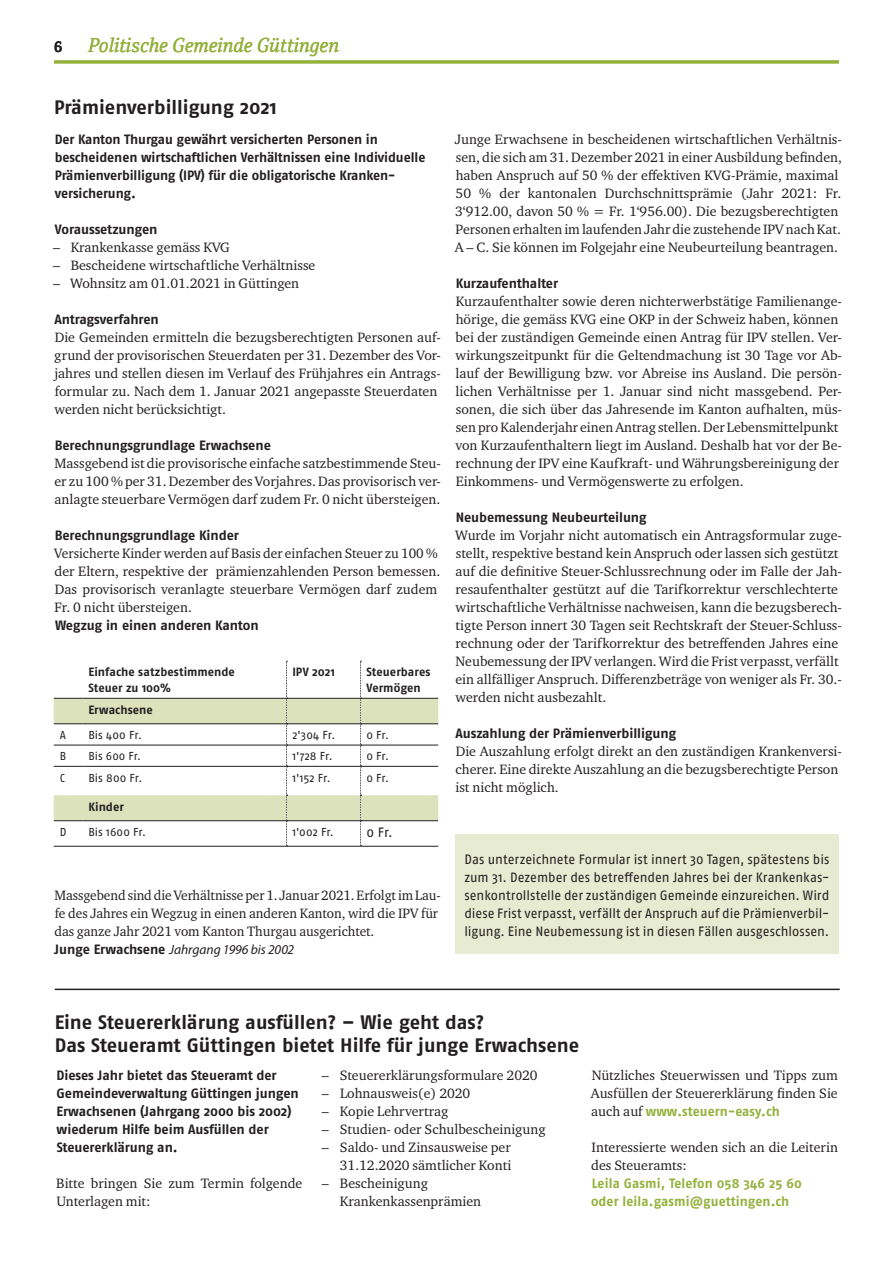
<style>
.page{position:relative;width:893px;height:1263px;background:#fff}
.page>*{position:absolute;margin:0;border:0;box-sizing:border-box;transform-origin:0 0}
.t1{font:700 19.5px/22.5px "Fago OT";letter-spacing:-.005em;color:#231f20}
.t2{font:italic 19.5px "Cordale";color:#94b13c}
.t3{font:700 15px "Cordale";color:#231f20}
.t4{font:13.95px/18px "Charter ITC Pro";color:#231f20}
.t5{font:700 13.5px/18px "Fago OT";letter-spacing:-.01em;color:#231f20}
.t6{font:13.5px/18px "Fago OT";letter-spacing:-.005em;color:#231f20;text-align:justify;scale:.96 1}
.t7{font:700 13.5px/18px "Fago OT";letter-spacing:.01em;color:#94b13c}
.t8{font:italic 13.5px "Myriad Pro";letter-spacing:-.005em;color:#231f20}
.t9{font:13.5px "Fago OT";letter-spacing:-.005em;color:#231f20}
.t10{font:700 12px/15.9px "Fago OT";color:#231f20}
.t11{font:11.55px "Fago OT";letter-spacing:.005em;color:#231f20}
.s1{font-family:"Fago OT";font-weight:700;font-style:normal}
.s2{font-family:"Charter ITC Pro";font-weight:400;font-size:13.95px;color:#231f20}
</style>
<div class="page">
<div style="left:455px;top:834px;width:383px;height:120px;background:#e6ebd1"></div>
<hr style="left:54px;top:60px;width:785px;height:3px;background:#94b13c">
<hr style="left:55px;top:989px;width:785px;height:1px;background:#231f20">
<svg style="left:54px;top:699px;width:384px;height:121px"></svg>
<svg style="left:54px;top:698px;width:28px;height:1px"></svg>
<hr style="left:82px;top:698px;width:204px;height:1px;background:#231f20">
<hr style="left:287px;top:698px;width:73px;height:1px;background:#231f20">
<hr style="left:361px;top:698px;width:77px;height:1px;background:#231f20">
<svg style="left:54px;top:723px;width:28px;height:1px"></svg>
<hr style="left:82px;top:723px;width:204px;height:1px;background:#231f20">
<hr style="left:287px;top:723px;width:73px;height:1px;background:#231f20">
<hr style="left:361px;top:723px;width:77px;height:1px;background:#231f20">
<svg style="left:54px;top:820px;width:28px;height:1px"></svg>
<hr style="left:82px;top:820px;width:204px;height:1px;background:#231f20">
<hr style="left:287px;top:820px;width:73px;height:1px;background:#231f20">
<hr style="left:361px;top:820px;width:77px;height:1px;background:#231f20">
<svg style="left:54px;top:745px;width:28px;height:1px"></svg>
<hr style="left:82px;top:745px;width:204px;height:1px;background:#231f20">
<hr style="left:287px;top:745px;width:73px;height:1px;background:#231f20">
<hr style="left:361px;top:745px;width:77px;height:1px;background:#231f20">
<svg style="left:286px;top:661px;width:1px;height:185px"></svg>
<svg style="left:360px;top:661px;width:1px;height:185px"></svg>
<svg style="left:54px;top:766px;width:28px;height:1px"></svg>
<hr style="left:82px;top:766px;width:204px;height:1px;background:#231f20">
<hr style="left:286px;top:766px;width:74px;height:1px;background:#231f20">
<hr style="left:360px;top:766px;width:78px;height:1px;background:#231f20">
<svg style="left:54px;top:846px;width:28px;height:1px"></svg>
<hr style="left:82px;top:846px;width:204px;height:1px;background:#231f20">
<hr style="left:286px;top:846px;width:74px;height:1px;background:#231f20">
<hr style="left:360px;top:846px;width:78px;height:1px;background:#231f20">
<p class="t3" style="left:54px;top:38px;width:10px">6</p>
<h1 class="t2" style="left:88px;top:34px;width:253px">Politische Gemeinde Güttingen</h1>
<h1 class="t1" style="left:54px;top:96px;width:224px">Prämienverbilligung 2021</h1>
<p class="t5" style="left:55px;top:130px;width:372px">Der Kanton Thurgau gewährt versicherten Personen in bescheidenen wirtschaftlichen Verhältnissen eine Individuelle Prämienverbilligung (IPV) für die obligatorische Kranken&shy;versicherung.</p>
<p class="t5" style="left:55px;top:220px;width:104px">Voraussetzungen</p>
<p class="t4" style="left:53px;top:238px;width:178px">– Krankenkasse gemäss KVG</p>
<p class="t4" style="left:53px;top:256px;width:264px">– Bescheidene wirtschaftliche Verhältnisse</p>
<p class="t4" style="left:53px;top:274px;width:247px">– Wohnsitz am 01.01.2021 in Güttingen</p>
<p class="t5" style="left:55px;top:310px;width:106px">Antragsverfahren</p>
<p class="t4" style="left:54px;top:328px;width:388px">Die Gemeinden ermitteln die bezugsberechtigten Personen auf&shy;grund der provisorischen Steuerdaten per 31. Dezember des Vor&shy;jahres und stellen diesen im Verlauf des Frühjahres ein Antrags&shy;formular zu. Nach dem 1. Januar 2021 angepasste Steuerdaten werden nicht berücksichtigt.</p>
<p class="t5" style="left:55px;top:436px;width:218px">Berechnungsgrundlage Erwachsene</p>
<p class="t4" style="left:54px;top:454px;width:388px;text-align:justify">Massgebend ist die provisorische einfache satzbestimmende Steu&shy;er zu 100 % per 31. Dezember des Vorjahres. Das provisorisch ver&shy;anlagte steuerbare Vermögen darf zudem Fr. 0 nicht übersteigen.</p>
<p class="t5" style="left:55px;top:526px;width:186px">Berechnungsgrundlage Kinder</p>
<p class="t4" style="left:54px;top:544px;width:388px">Versicherte Kinder werden auf Basis der einfachen Steuer zu 100 % der Eltern, respektive der prämienzahlenden Person bemessen.<br>Das provisorisch veranlagte steuerbare Vermögen darf zudem Fr. 0 nicht übersteigen.</p>
<p class="t5" style="left:55px;top:616px;width:205px">Wegzug in einen anderen Kanton</p>
<p class="t10" style="left:88px;top:664px;width:148px">Einfache satzbestimmende<br>Steuer zu 100%</p>
<p class="t10" style="left:292px;top:664px;width:44px">IPV 2021</p>
<p class="t10" style="left:366px;top:664px;width:66px">Steuerbares<br>Vermögen</p>
<p class="t10" style="left:88px;top:702px;width:66px">Erwachsene</p>
<p class="t11" style="left:60px;top:728px;width:8px">A</p>
<p class="t11" style="left:88px;top:728px;width:55px">Bis 400 Fr.</p>
<p class="t11" style="left:292px;top:728px;width:44px">2'304 Fr.</p>
<p class="t11" style="left:366px;top:728px;width:24px">0 Fr.</p>
<p class="t11" style="left:60px;top:749px;width:8px">B</p>
<p class="t11" style="left:88px;top:749px;width:54px">Bis 600 Fr.</p>
<p class="t11" style="left:292px;top:749px;width:42px">1'728 Fr.</p>
<p class="t11" style="left:366px;top:749px;width:24px">0 Fr.</p>
<p class="t11" style="left:60px;top:770px;width:7px">C</p>
<p class="t11" style="left:88px;top:770px;width:55px">Bis 800 Fr.</p>
<p class="t11" style="left:292px;top:770px;width:40px">1'152 Fr.</p>
<p class="t11" style="left:366px;top:770px;width:24px">0 Fr.</p>
<p class="t10" style="left:88px;top:798px;width:37px">Kinder</p>
<p class="t11" style="left:60px;top:825px;width:8px">D</p>
<p class="t11" style="left:88px;top:825px;width:59px">Bis 1600 Fr.</p>
<p class="t11" style="left:292px;top:825px;width:43px">1'002 Fr.</p>
<p class="t9" style="left:366px;top:825px;width:28px">0 Fr.</p>
<p class="t4" style="left:54px;top:886px;width:388px">Massgebend sind die Verhältnisse per 1. Januar 2021. Erfolgt im Lau&shy;fe des Jahres ein Wegzug in einen anderen Kanton, wird die IPV für das ganze Jahr 2021 vom Kanton Thurgau ausgerichtet.</p>
<p class="t8" style="left:54px;top:941px;width:241px"><span class="s1">Junge Erwachsene</span> Jahrgang 1996 bis 2002</p>
<p class="t4" style="left:455px;top:130px;width:389px">Junge Erwachsene in bescheidenen wirtschaftlichen Verhältnis&shy;sen, die sich am 31. Dezember 2021 in einer Ausbildung befinden, haben Anspruch auf 50 % der effektiven KVG-Prämie, maximal 50 % der kantonalen Durchschnittsprämie (Jahr 2021: Fr.<br>3‘912.00, davon 50 % = Fr. 1‘956.00). Die bezugsberechtigten Personen erhalten im laufenden Jahr die zustehende IPV nach Kat.<br>A – C. Sie können im Folgejahr eine Neubeurteilung beantragen.</p>
<p class="t5" style="left:456px;top:274px;width:104px">Kurzaufenthalter</p>
<p class="t4" style="left:455px;top:292px;width:388px">Kurzaufenthalter sowie deren nichterwerbstätige Familienange&shy;hörige, die gemäss KVG eine OKP in der Schweiz haben, können bei der zuständigen Gemeinde einen Antrag für IPV stellen. Ver&shy;wirkungszeitpunkt für die Geltendmachung ist 30 Tage vor Ab&shy;lauf der Bewilligung bzw. vor Abreise ins Ausland. Die persön&shy;lichen Verhältnisse per 1. Januar sind nicht massgebend. Per&shy;sonen, die sich über das Jahresende im Kanton aufhalten, müs&shy;sen pro Kalenderjahr einen Antrag stellen. Der Lebensmittelpunkt von Kurzaufenthaltern liegt im Ausland. Deshalb hat vor der Be&shy;rechnung der IPV eine Kaufkraft- und Währungsbereinigung der Einkommens- und Vermögenswerte zu erfolgen.</p>
<p class="t5" style="left:456px;top:508px;width:192px">Neubemessung Neubeurteilung</p>
<p class="t4" style="left:455px;top:526px;width:388px">Wurde im Vorjahr nicht automatisch ein Antragsformular zuge&shy;stellt, respektive bestand kein Anspruch oder lassen sich gestützt auf die definitive Steuer-Schlussrechnung oder im Falle der Jah&shy;resaufenthalter gestützt auf die Tarifkorrektur verschlechterte wirtschaftliche Verhältnisse nachweisen, kann die bezugsberech&shy;tigte Person innert 30 Tagen seit Rechtskraft der Steuer-Schluss&shy;rechnung oder der Tarifkorrektur des betreffenden Jahres eine Neubemessung der IPV verlangen. Wird die Frist verpasst, verfällt ein allfälliger Anspruch. Differenzbeträge von weniger als Fr. 30.- werden nicht ausbezahlt.</p>
<p class="t5" style="left:456px;top:724px;width:222px">Auszahlung der Prämienverbilligung</p>
<p class="t4" style="left:455px;top:742px;width:388px">Die Auszahlung erfolgt direkt an den zuständigen Krankenversi&shy;cherer. Eine direkte Auszahlung an die bezugsberechtigte Person ist nicht möglich.</p>
<p class="t6" style="left:464px;top:850px;width:382px">Das unterzeichnete Formular ist innert 30 Tagen, spätestens bis zum 31. Dezember des betreffenden Jahres bei der Krankenkas&shy;senkontrollstelle der zuständigen Gemeinde einzureichen. Wird diese Frist verpasst, verfällt der Anspruch auf die Prämienverbil&shy;ligung. Eine Neubemessung ist in diesen Fällen ausgeschlossen.</p>
<h1 class="t1" style="left:55px;top:1011px;width:526px">Eine Steuererklärung ausfüllen? – Wie geht das?<br>Das Steueramt Güttingen bietet Hilfe für junge Erwachsene</h1>
<p class="t5" style="left:57px;top:1066px;width:244px">Dieses Jahr bietet das Steueramt der Gemeindeverwaltung Güttingen jungen Erwachsenen (Jahrgang 2000 bis 2002) wiederum Hilfe beim Ausfüllen der Steuererklärung an.</p>
<p class="t4" style="left:56px;top:1174px;width:248px">Bitte bringen Sie zum Termin folgende<br>Unterlagen mit:</p>
<p class="t4" style="left:322px;top:1066px;width:217px">– Steuererklärungsformulare 2020</p>
<p class="t4" style="left:322px;top:1084px;width:150px">– Lohnausweis(e) 2020</p>
<p class="t4" style="left:322px;top:1102px;width:128px">– Kopie Lehrvertrag</p>
<p class="t4" style="left:322px;top:1120px;width:226px">– Studien- oder Schulbescheinigung</p>
<p class="t4" style="left:322px;top:1138px;width:191px;text-align:right">– Saldo- und Zinsausweise per<br>31.12.2020 sämtlicher Konti</p>
<p class="t4" style="left:340px;top:1174px;width:143px;text-indent:-18px">– Bescheinigung<br>Krankenkassenprämien</p>
<p class="t4" style="left:591px;top:1066px;width:248px">Nützliches Steuerwissen und Tipps zum<br>Ausfüllen der Steuererklärung finden Sie</p>
<p class="t7" style="left:591px;top:1102px;width:190px"><span class="s2">auch auf</span> www.steuern-easy.ch</p>
<p class="t4" style="left:591px;top:1138px;width:248px">Interessierte wenden sich an die Leiterin des Steueramts:</p>
<p class="t7" style="left:591px;top:1174px;width:212px">Leila Gasmi, Telefon 058 346 25 60 oder leila.gasmi@guettingen.ch</p>
</div>
